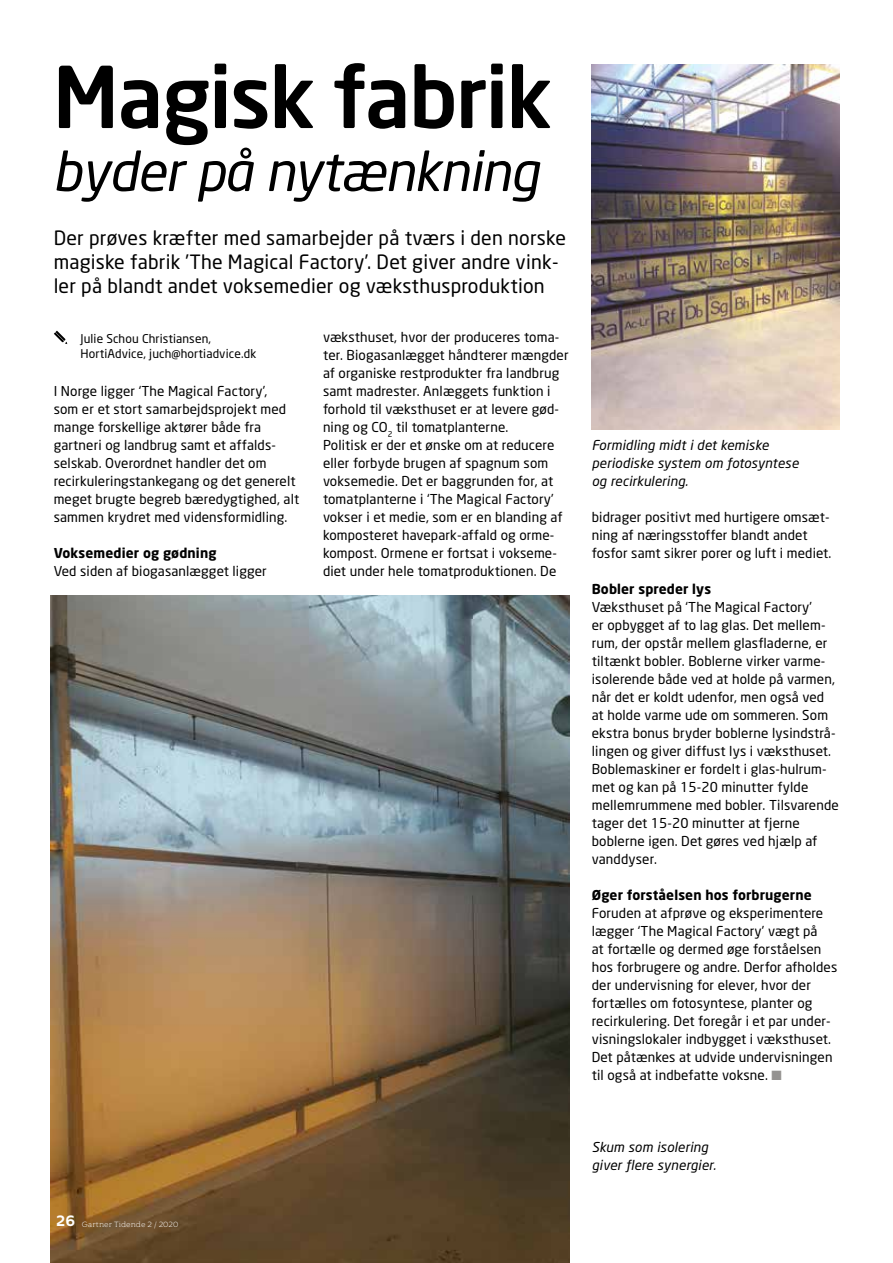
<style>
.page{position:relative;width:893px;height:1263px;background:#fff}
.page>*{position:absolute;margin:0;border:0;box-sizing:border-box;transform-origin:0 0}
.t1{font:500 84px "Neo Sans Std";letter-spacing:-.02em;color:#000}
.t2{font:italic 54px "Neo Sans Std";letter-spacing:-.02em;color:#000}
.t3{font:19.5px/24px "Neo Sans";letter-spacing:.01em;color:#000}
.t4{font:13.5px/18px "Neo Sans";letter-spacing:.01em;color:#000}
.t5{font:italic 13.5px/18px "Neo Sans";letter-spacing:.01em;color:#000}
.t6{font:700 13.5px "Neo Sans";letter-spacing:.01em;color:#000}
.t7{font:12px/15px "Neo Sans";letter-spacing:.01em;color:#000}
.t8{font:300 7.5px "Kontrapunkt Bob";color:#fff}
.s1{font-weight:700;font-size:15px}
.s2{color:#949290}
</style>
<div class="page">
<img style="left:50px;top:595px;width:520px;height:668px">
<svg style="left:54px;top:331px;width:13px;height:13px"></svg>
<img style="left:592px;top:64px;width:248px;height:366px">
<h1 class="t1" style="left:53px;top:44px;width:501px">Magisk fabrik</h1>
<h2 class="t2" style="left:53px;top:138px;width:488px">byder på nytænkning</h2>
<h3 class="t3" style="left:54px;top:225px;width:514px">Der prøves kræfter med samarbejder på tværs i den norske magiske fabrik ’The Magical Factory’. Det giver andre vink&shy;ler på blandt andet voksemedier og væksthusproduktion</h3>
<p class="t7" style="left:81px;top:331px;width:177px">Julie Schou Christiansen,<br>HortiAdvice, juch@hortiadvice.dk</p>
<p class="t4" style="left:54px;top:382px;width:247px">I Norge ligger ‘The Magical Factory’,<br>som er et stort samarbejdsprojekt med mange forskellige aktører både fra gartneri og landbrug samt et affalds&shy;selskab. Overordnet handler det om recirkuleringstankegang og det generelt meget brugte begreb bæredygtighed, alt sammen krydret med vidensformidling.</p>
<p class="t6" style="left:54px;top:544px;width:164px">Voksemedier og gødning</p>
<p class="t4" style="left:54px;top:562px;width:215px">Ved siden af biogasanlægget ligger</p>
<p class="t4" style="left:323px;top:328px;width:247px">væksthuset, hvor der produceres toma&shy;ter. Biogasanlægget håndterer mængder af organiske restprodukter fra landbrug samt madrester. Anlæggets funktion i forhold til væksthuset er at levere gød&shy;ning og CO<sub>2</sub> til tomatplanterne.<br>Politisk er der et ønske om at reducere eller forbyde brugen af spagnum som voksemedie. Det er baggrunden for, at tomatplanterne i ‘The Magical Factory’ vokser i et medie, som er en blanding af komposteret havepark-affald og orme&shy;kompost. Ormene er fortsat i vokseme&shy;diet under hele tomatproduktionen. De</p>
<p class="t8" style="left:56px;top:1220px;width:124px"><span class="s1">26</span> Gartner Tidende 2 / 2020</p>
<p class="t5" style="left:592px;top:436px;width:208px">Formidling midt i det kemiske periodiske system om fotosyntese og recirkulering.</p>
<p class="t4" style="left:592px;top:508px;width:241px">bidrager positivt med hurtigere omsæt&shy;ning af næringsstoffer blandt andet fosfor samt sikrer porer og luft i mediet.</p>
<p class="t6" style="left:592px;top:580px;width:121px">Bobler spreder lys</p>
<p class="t4" style="left:592px;top:598px;width:249px">Væksthuset på ‘The Magical Factory’<br>er opbygget af to lag glas. Det mellem&shy;rum, der opstår mellem glasfladerne, er tiltænkt bobler. Boblerne virker varme&shy;isolerende både ved at holde på varmen, når det er koldt udenfor, men også ved at holde varme ude om sommeren. Som ekstra bonus bryder boblerne lysindstrå&shy;lingen og giver diffust lys i væksthuset.<br>Boblemaskiner er fordelt i glas-hulrum&shy;met og kan på 15-20 minutter fylde mellemrummene med bobler. Tilsvarende tager det 15-20 minutter at fjerne boblerne igen. Det gøres ved hjælp af vanddyser.</p>
<p class="t6" style="left:592px;top:886px;width:222px">Øger forståelsen hos forbrugerne</p>
<p class="t4" style="left:592px;top:904px;width:247px">Foruden at afprøve og eksperimentere lægger ‘The Magical Factory’ vægt på<br>at fortælle og dermed øge forståelsen hos forbrugere og andre. Derfor afholdes der undervisning for elever, hvor der fortælles om fotosyntese, planter og recirkulering. Det foregår i et par under&shy;visningslokaler indbygget i væksthuset.<br>Det påtænkes at udvide undervisningen til også at indbefatte voksne. <span class="s2">■</span></p>
<p class="t5" style="left:592px;top:1138px;width:126px">Skum som isolering giver flere synergier.</p>
</div>
